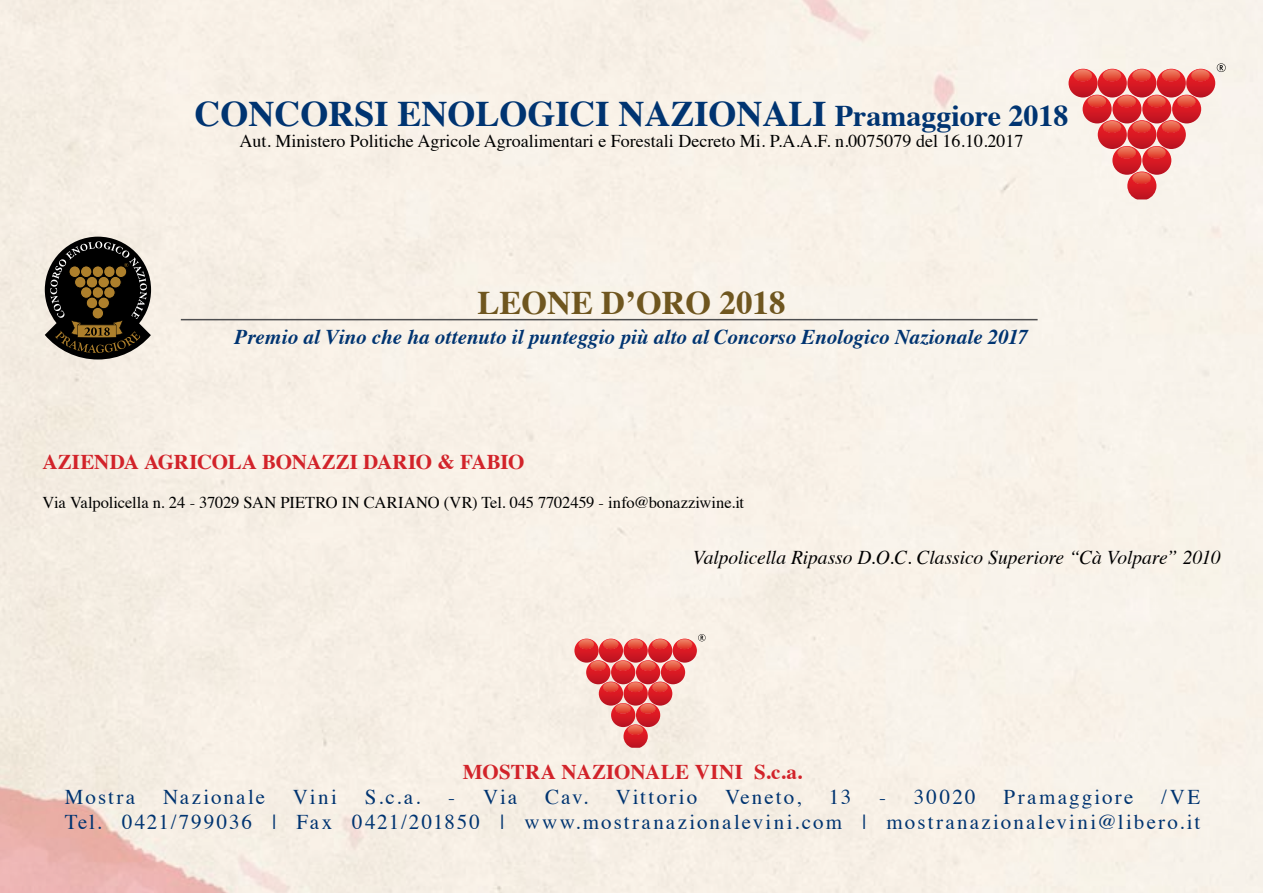
<style>
.page{position:relative;width:1263px;height:893px;background:#fff}
.page>*{position:absolute;margin:0;border:0;box-sizing:border-box;transform-origin:0 0}
.t1{font:700 36px "Times";color:#003471}
.t2{font:700 33px "Times";color:#6f561f}
.t3{font:21px/25.2px "Times";letter-spacing:.1em;color:#003471;text-align:right}
.t4{font:italic 700 21px "Times";color:#003471}
.t5{font:700 21px "Times";letter-spacing:-.005em;color:#d2232a}
.t6{font:italic 19.5px "Times";letter-spacing:-.005em;color:#000}
.t7{font:18px "Times";color:#000}
.t8{font:16.5px "Times";letter-spacing:-.005em;color:#000}
.s1{font-size:30px}
</style>
<div class="page">
<svg style="left:1068px;top:63px;width:158px;height:136px"></svg>
<svg style="left:45px;top:237px;width:106px;height:122px"></svg>
<hr style="left:181px;top:319px;width:856px;height:1px;background:#4d4d4f">
<svg style="left:574px;top:634px;width:132px;height:114px"></svg>
<h1 class="t1" style="left:194px;top:79px;width:875px">CONCORSI ENOLOGICI NAZIONALI <span class="s1">Pramaggiore 2018</span></h1>
<p class="t7" style="left:239px;top:125px;width:785px">Aut. Ministero Politiche Agricole Agroalimentari e Forestali Decreto Mi. P.A.A.F. n.0075079 del 16.10.2017</p>
<h2 class="t2" style="left:477px;top:271px;width:310px">LEONE D’ORO 2018</h2>
<p class="t4" style="left:235px;top:317px;width:795px">Premio al Vino che ha ottenuto il punteggio più alto al Concorso Enologico Nazionale 2017</p>
<p class="t5" style="left:43px;top:442px;width:483px">AZIENDA AGRICOLA BONAZZI DARIO &amp; FABIO</p>
<p class="t8" style="left:43px;top:487px;width:703px">Via Valpolicella n. 24 - 37029 SAN PIETRO IN CARIANO (VR) Tel. 045 7702459 - info@bonazziwine.it</p>
<p class="t6" style="left:693px;top:541px;width:529px">Valpolicella Ripasso D.O.C. Classico Superiore “Cà Volpare” 2010</p>
<p class="t5" style="left:463px;top:752px;width:341px">MOSTRA NAZIONALE VINI S.c.a.</p>
<p class="t3" style="left:65px;top:783px;width:72px">Mostra</p>
<p class="t3" style="left:163px;top:783px;width:104px">Nazionale</p>
<p class="t3" style="left:293px;top:783px;width:46px">Vini</p>
<p class="t3" style="left:365px;top:783px;width:57px">S.c.a.</p>
<p class="t3" style="left:448px;top:783px;width:70px">- Via</p>
<p class="t3" style="left:545px;top:783px;width:44px">Cav.</p>
<p class="t3" style="left:616px;top:783px;width:83px">Vittorio</p>
<p class="t3" style="left:725px;top:783px;width:77px">Veneto,</p>
<p class="t3" style="left:829px;top:783px;width:24px">13</p>
<p class="t3" style="left:879px;top:783px;width:98px">- 30020</p>
<p class="t3" style="left:1004px;top:783px;width:131px">Pramaggiore</p>
<p class="t3" style="left:65px;top:783px;width:1137px">/VE<br>Tel. 0421/799036 | Fax 0421/201850 | www.mostranazionalevini.com | mostranazionalevini@libero.it</p>
</div>
